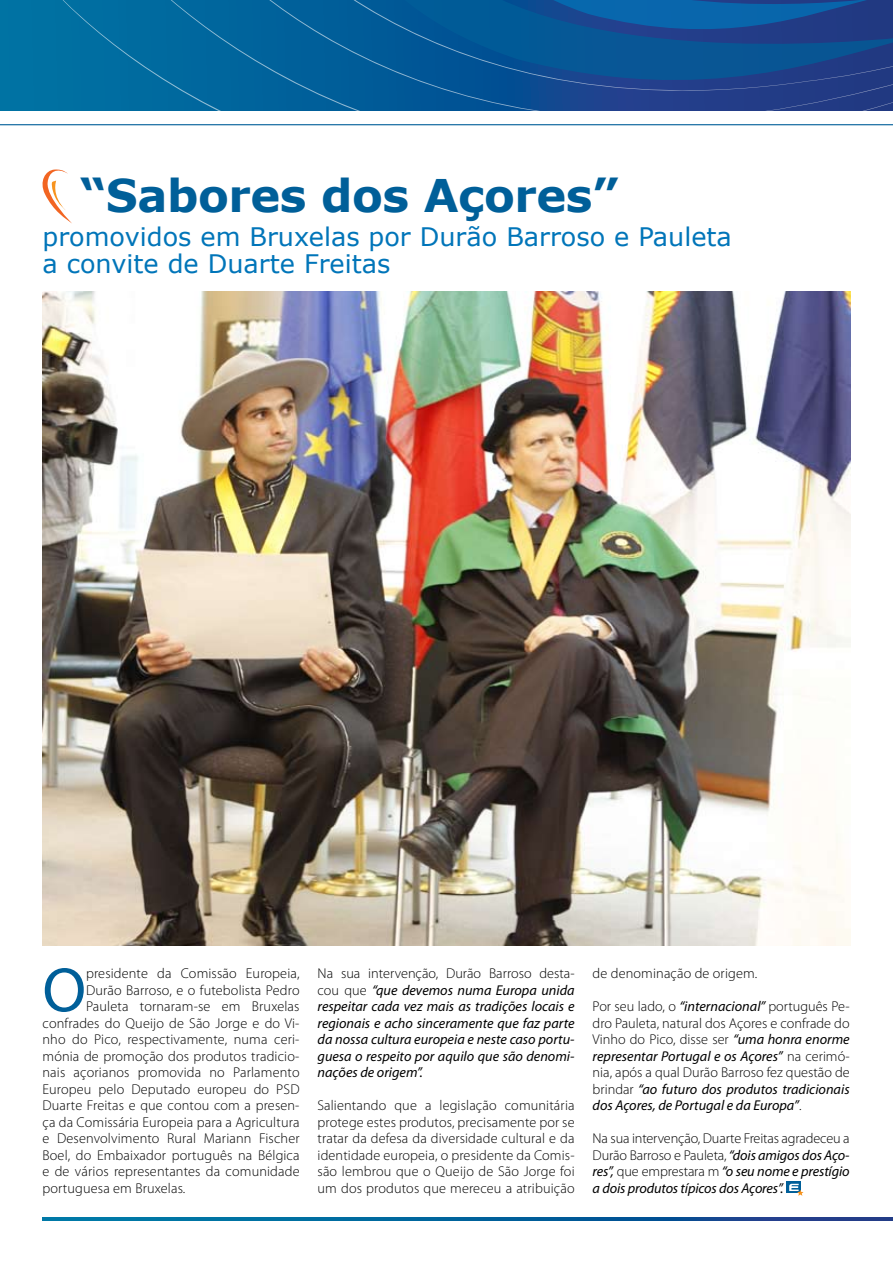
<style>
.page{position:relative;width:893px;height:1263px;background:#fff}
.page>*{position:absolute;margin:0;border:0;box-sizing:border-box;transform-origin:0 0}
.t1{font:63.15px "Myriad Pro";color:#005f99}
.t2{font:700 45px "Verdana";letter-spacing:-.01em;color:#005f99}
.t3{font:25.5px/27px "Verdana";color:#0075b9}
.t4{font:300 14.25px/16.5px "Myriad Pro";letter-spacing:.01em;color:#000;text-align:justify}
.t5{font:italic 14.25px/16.5px "Myriad Pro";color:#000;text-align:justify}
.s1{font-weight:300;font-style:normal}
.s2{font-weight:400;font-style:italic}
</style>
<div class="page">
<svg style="left:43px;top:1218px;width:850px;height:2px;background:#075e99"></svg>
<div style="left:0;top:0;width:893px;height:110px;background:#0070a1"></div>
<svg style="left:116px;top:0;width:776px;height:126px"></svg>
<svg style="left:301px;top:0;width:591px;height:108px;background:#0e5092"></svg>
<svg style="left:434px;top:0;width:437px;height:49px"></svg>
<hr style="left:0;top:124px;width:893px;height:1px;background:#005f99">
<svg style="left:892px;top:0;width:1px;height:126px"></svg>
<svg style="left:786px;top:1181px;width:15px;height:12px"></svg>
<svg style="left:789px;top:1184px;width:14px;height:12px"></svg>
<svg style="left:42px;top:169px;width:30px;height:55px"></svg>
<img style="left:43px;top:291px;width:807px;height:654px">
<h2 class="t2" style="left:80px;top:166px;width:540px">“Sabores dos Açores”</h2>
<h3 class="t3" style="left:43px;top:224px;width:691px">promovidos em Bruxelas por Durão Barroso e Pauleta a convite de Duarte Freitas</h3>
<h1 class="t1" style="left:43px;top:951px;width:40px">O</h1>
<p class="t4" style="left:86px;top:965px;width:215px">presidente da Comissão Europeia,</p>
<p class="t4" style="left:86px;top:982px;width:215px">Durão Barroso, e o futebolista Pedro</p>
<p class="t4" style="left:86px;top:998px;width:215px">Pauleta tornaram-se em Bruxelas</p>
<p class="t4" style="left:43px;top:1015px;width:259px">confrades do Queijo de São Jorge e do Vi-</p>
<p class="t4" style="left:43px;top:1031px;width:259px">nho do Pico, respectivamente, numa ceri-</p>
<p class="t4" style="left:43px;top:1048px;width:259px">mónia de promoção dos produtos tradicio-</p>
<p class="t4" style="left:43px;top:1064px;width:259px">nais açorianos promovida no Parlamento</p>
<p class="t4" style="left:43px;top:1081px;width:259px">Europeu pelo Deputado europeu do PSD</p>
<p class="t4" style="left:43px;top:1097px;width:259px">Duarte Freitas e que contou com a presen-</p>
<p class="t4" style="left:43px;top:1114px;width:258px">ça da Comissária Europeia para a Agricultura</p>
<p class="t4" style="left:43px;top:1130px;width:259px">e Desenvolvimento Rural Mariann Fischer</p>
<p class="t4" style="left:43px;top:1147px;width:259px">Boel, do Embaixador português na Bélgica</p>
<p class="t4" style="left:43px;top:1163px;width:259px">e de vários representantes da comunidade</p>
<p class="t4" style="left:43px;top:1180px;width:144px">portuguesa em Bruxelas.</p>
<p class="t5" style="left:318px;top:965px;width:259px"><span class="s1">Na sua intervenção, Durão Barroso desta&shy;cou que</span> “que devemos numa Europa unida respeitar cada vez mais as tradições locais e regionais e acho sinceramente que faz parte da nossa cultura europeia e neste caso portu&shy;guesa o respeito por aquilo que são denomi&shy;nações de origem”.</p>
<p class="t4" style="left:318px;top:1097px;width:259px">Salientando que a legislação comunitária protege estes produtos, precisamente por se tratar da defesa da diversidade cultural e da identidade europeia, o presidente da Comis&shy;são lembrou que o Queijo de São Jorge foi um dos produtos que mereceu a atribuição</p>
<p class="t4" style="left:593px;top:965px;width:166px">de denominação de origem.</p>
<p class="t4" style="left:593px;top:998px;width:259px">Por seu lado, o <span class="s2">“internacional”</span> português Pe&shy;dro Pauleta, natural dos Açores e confrade do Vinho do Pico, disse ser <span class="s2">“uma honra enorme representar Portugal e os Açores”</span> na cerimó&shy;nia, após a qual Durão Barroso fez questão de brindar <span class="s2">“ao futuro dos produtos tradicionais dos Açores, de Portugal e da Europa”</span>.</p>
<p class="t4" style="left:593px;top:1130px;width:259px">Na sua intervenção, Duarte Freitas agradeceu a Durão Barroso e Pauleta, <span class="s2">“dois amigos dos Aço&shy;res”,</span> que emprestara m <span class="s2">“o seu nome e prestígio a dois produtos típicos dos Açores”.</span></p>
</div>
